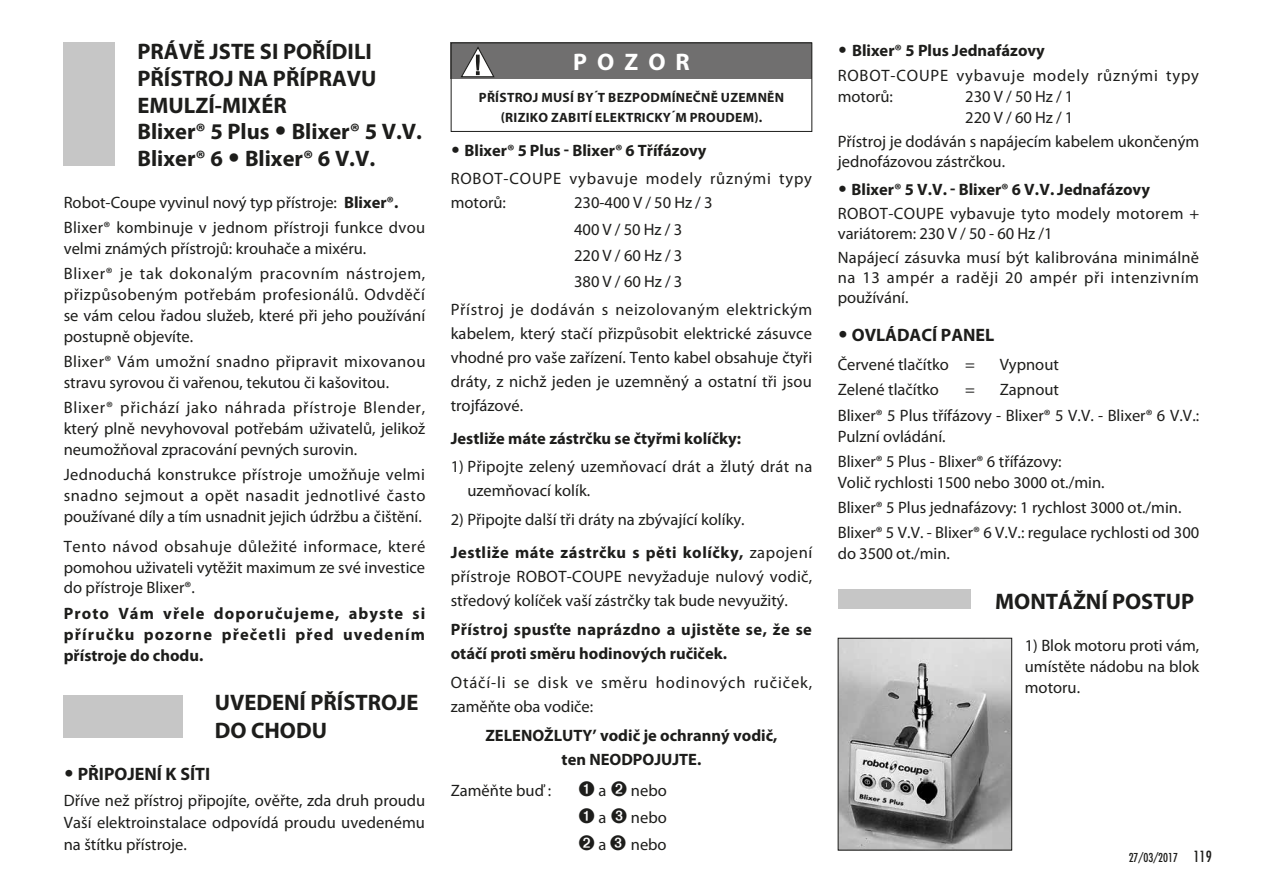
<style>
.page{position:relative;width:1263px;height:893px;background:#fff}
.page>*{position:absolute;margin:0;border:0;box-sizing:border-box;transform-origin:0 0}
.t1{font:700 24px "Myriad Pro";letter-spacing:.42em;color:#fff}
.t2{font:700 22.5px/26.5px "Myriad Pro";color:#1d1d1b}
.t3{font:700 18px "Myriad Pro";color:#1d1d1b}
.t4{font:16.5px/20.9px "Myriad Pro";color:#1d1d1b}
.t5{font:700 16.5px/20.9px "Myriad Pro";color:#1d1d1b;text-align:justify}
.t6{font:16.5px/25.2px "Myriad Pro";letter-spacing:.05em;color:#1d1d1b}
.t7{font:16.5px/25.2px "Myriad Pro";letter-spacing:.04em;color:#1d1d1b}
.t8{font:16.5px/25.2px "Myriad Pro";letter-spacing:.02em;color:#1d1d1b}
.t9{font:16.5px/24px "Myriad Pro";letter-spacing:.025em;color:#1d1d1b}
.t10{font:700 16.5px/24.3px "Myriad Pro";letter-spacing:.025em;color:#1d1d1b}
.t11{font:16.5px/24.3px "Myriad Pro";letter-spacing:.055em;color:#1d1d1b}
.t12{font:700 13.5px/19.5px "Myriad Pro";letter-spacing:.02em;color:#1d1d1b;text-align:center}
.t13{font:condensed 12px "Futura";color:#1d1d1b}
.s1{font-family:"Futura";font-weight:800}
.s2{font-weight:700}
.s3{font-size:15px}
</style>
<div class="page">
<div style="left:64px;top:43px;width:51px;height:123px;background:#c6c6c6"></div>
<div style="left:64px;top:695px;width:119px;height:43px;background:#c6c6c6"></div>
<div style="left:838px;top:589px;width:133px;height:20px;background:#c6c6c6"></div>
<img style="left:840px;top:640px;width:170px;height:208px">
<div style="left:838px;top:638px;width:174px;height:212px;border:1px solid #1d1d1b"></div>
<div style="left:451px;top:43px;width:361px;height:36px;background:#706f6f"></div>
<svg style="left:461px;top:47px;width:34px;height:30px"></svg>
<div style="left:451px;top:43px;width:361px;height:89px;border:1px solid #1d1d1b"></div>
<h2 class="t2" style="left:138px;top:38px;width:286px">PRÁVĚ JSTE SI POŘÍDILI<br>PŘÍSTROJ NA PŘÍPRAVU<br>EMULZÍ-MIXÉR<br>Blixer® 5 Plus <span class="s1">•</span> Blixer® 5 V.V.<br>Blixer® 6 <span class="s1">•</span> Blixer® 6 V.V.</h2>
<p class="t8" style="left:64px;top:190px;width:363px">Robot-Coupe vyvinul nový typ přístroje: <span class="s2">Blixer®.<br></span>Blixer® kombinuje v jednom přístroji funkce dvou</p>
<p class="t7" style="left:64px;top:236px;width:363px">velmi známých přístrojů: krouhače a mixéru.<br>Blixer® je tak dokonalým pracovním nástrojem,</p>
<p class="t4" style="left:64px;top:284px;width:363px;text-align:justify">přizpůsobeným potřebám profesionálů. Odvděčí se vám celou řadou služeb, které při jeho používání postupně objevíte.</p>
<p class="t4" style="left:64px;top:351px;width:363px">Blixer® Vám umožní snadno připravit mixovanou stravu syrovou či vařenou, tekutou či kašovitou.</p>
<p class="t4" style="left:64px;top:397px;width:363px;text-align:justify">Blixer® přichází jako náhrada přístroje Blender, který plně nevyhovoval potřebám uživatelů, jelikož neumožňoval zpracování pevných surovin.</p>
<p class="t4" style="left:64px;top:464px;width:363px;text-align:justify">Jednoduchá konstrukce přístroje umožňuje velmi snadno sejmout a opĕt nasadit jednotlivé často používané díly a tím usnadnit jejich údržbu a čištĕní.</p>
<p class="t4" style="left:64px;top:535px;width:363px;text-align:justify">Tento návod obsahuje důležité informace, které pomohou uživateli vytěžit maximum ze své investice do přístroje Blixer®.</p>
<p class="t5" style="left:64px;top:602px;width:363px">Proto Vám vřele doporučujeme, abyste si příručku pozorne přečetli před uvedením přístroje do chodu.</p>
<h2 class="t2" style="left:215px;top:687px;width:205px;line-height:28.2px">UVEDENÍ PŘÍSTROJE<br>DO CHODU</h2>
<p class="t3" style="left:64px;top:762px;width:148px"><span class="s1">•</span> PŘIPOJENÍ K SÍTI</p>
<p class="t4" style="left:64px;top:789px;width:363px;line-height:22px;text-align:justify">Dříve než přístroj připojíte, ověřte, zda druh proudu Vaší elektroinstalace odpovídá proudu uvedenému na štítku přístroje.</p>
<h1 class="t1" style="left:573px;top:46px;width:118px">POZOR</h1>
<p class="t12" style="left:479px;top:88px;width:307px">PŘÍSTROJ MUSÍ BY´T BEZPODMÍNEČNĚ UZEMNĚN (RIZIKO ZABITÍ ELEKTRICKY´M PROUDEM).</p>
<p class="t6" style="left:451px;top:135px;width:363px;line-height:28.7px"><span class="s1">•</span> <span class="s2">Blixer® 5 Plus - Blixer® 6 Třífázovy<br></span>ROBOT-COUPE vybavuje modely různými typy</p>
<p class="t4" style="left:451px;top:192px;width:57px">motorů:</p>
<p class="t4" style="left:574px;top:190px;width:140px;line-height:26.1px">230-400 V / 50 Hz / 3<br>400 V / 50 Hz / 3<br>220 V / 60 Hz / 3<br>380 V / 60 Hz / 3</p>
<p class="t4" style="left:451px;top:297px;width:363px;line-height:24px;text-align:justify">Přístroj je dodáván s neizolovaným elektrickým kabelem, který stačí přizpůsobit elektrické zásuvce vhodné pro vaše zařízení. Tento kabel obsahuje čtyři dráty, z nichž jeden je uzemněný a ostatní tři jsou trojfázové.</p>
<p class="t5" style="left:451px;top:427px;width:292px">Jestliže máte zástrčku se čtyřmi kolíčky:</p>
<p class="t4" style="left:467px;top:454px;width:346px;line-height:24px;text-indent:-17px">1) Připojte zelený uzemňovací drát a žlutý drát na uzemňovací kolík.</p>
<p class="t4" style="left:451px;top:502px;width:363px;line-height:32.8px">2) Připojte další tři dráty na zbývající kolíky.<br><span class="s2">Jestliže máte zástrčku s pěti kolíčky,</span> zapojení</p>
<p class="t4" style="left:451px;top:564px;width:363px;line-height:24.3px">přístroje ROBOT-COUPE nevyžaduje nulový vodič, středový kolíček vaší zástrčky tak bude nevyužitý.</p>
<p class="t10" style="left:451px;top:617px;width:363px">Přístroj spusťte naprázdno a ujistěte se, že se otáčí proti směru hodinových ručiček.</p>
<p class="t11" style="left:451px;top:670px;width:363px">Otáčí-li se disk ve směru hodinových ručiček, zaměňte oba vodiče:</p>
<p class="t5" style="left:485px;top:722px;width:294px;line-height:24.3px;text-align:center">ZELENOŽLUTY’ vodič je ochranný vodič, ten NEODPOJUJTE.</p>
<p class="t4" style="left:451px;top:780px;width:102px">Zaměňte buď :</p>
<p class="t4" style="left:578px;top:777px;width:90px;line-height:27px;text-align:justify">➊ a ➋ nebo ➊ a ➌ nebo ➋ a ➌ nebo</p>
<p class="t6" style="left:838px;top:37px;width:363px"><span class="s1">•</span> <span class="s2">Blixer® 5 Plus Jednafázovy<br></span>ROBOT-COUPE vybavuje modely různými typy</p>
<p class="t4" style="left:838px;top:86px;width:57px">motorů:</p>
<p class="t4" style="left:965px;top:86px;width:110px">230 V / 50 Hz / 1<br>220 V / 60 Hz / 1</p>
<p class="t4" style="left:838px;top:131px;width:363px;line-height:19.8px">Přístroj je dodáván s napájecím kabelem ukončeným jednofázovou zástrčkou.</p>
<p class="t9" style="left:838px;top:177px;width:363px"><span class="s1">•</span> <span class="s2">Blixer® 5 V.V. - Blixer® 6 V.V. Jednafázovy<br></span>ROBOT-COUPE vybavuje tyto modely motorem +</p>
<p class="t4" style="left:838px;top:221px;width:363px;line-height:24px">variátorem: 230 V / 50 - 60 Hz /1<br>Napájecí zásuvka musí být kalibrována minimálně</p>
<p class="t7" style="left:838px;top:267px;width:363px;line-height:19.8px">na 13 ampér a raději 20 ampér při intenzivním používání.</p>
<p class="t3" style="left:838px;top:323px;width:158px"><span class="s1">•</span> OVLÁDACÍ PANEL</p>
<p class="t4" style="left:838px;top:354px;width:139px">Červené tlačítko =</p>
<p class="t4" style="left:1000px;top:354px;width:61px">Vypnout</p>
<p class="t4" style="left:838px;top:379px;width:103px">Zelené tlačítko</p>
<p class="t4" style="left:965px;top:379px;width:11px">=</p>
<p class="t4" style="left:838px;top:377px;width:363px;line-height:25.2px;text-indent:162px">Zapnout<br>Blixer® 5 Plus třífázovy - Blixer® 5 V.V. - Blixer® 6 V.V.:</p>
<p class="t4" style="left:838px;top:423px;width:225px;line-height:25.2px">Pulzní ovládání.<br>Blixer® 5 Plus - Blixer® 6 třífázovy:</p>
<p class="t4" style="left:838px;top:469px;width:363px;line-height:25.2px">Volič rychlosti 1500 nebo 3000 ot./min.<br>Blixer® 5 Plus jednafázovy: 1 rychlost 3000 ot./min.<br>Blixer® 5 V.V. - Blixer® 6 V.V.: regulace rychlosti od 300</p>
<p class="t4" style="left:838px;top:543px;width:114px">do 3500 ot./min.</p>
<h2 class="t2" style="left:995px;top:587px;width:200px">MONTÁŽNÍ POSTUP</h2>
<p class="t4" style="left:1025px;top:634px;width:176px;text-align:justify">1) Blok motoru proti vám, umístěte nádobu na blok motoru.</p>
<p class="t13" style="left:1129px;top:850px;width:85px">27/03/2017 <span class="s3">119</span></p>
</div>
